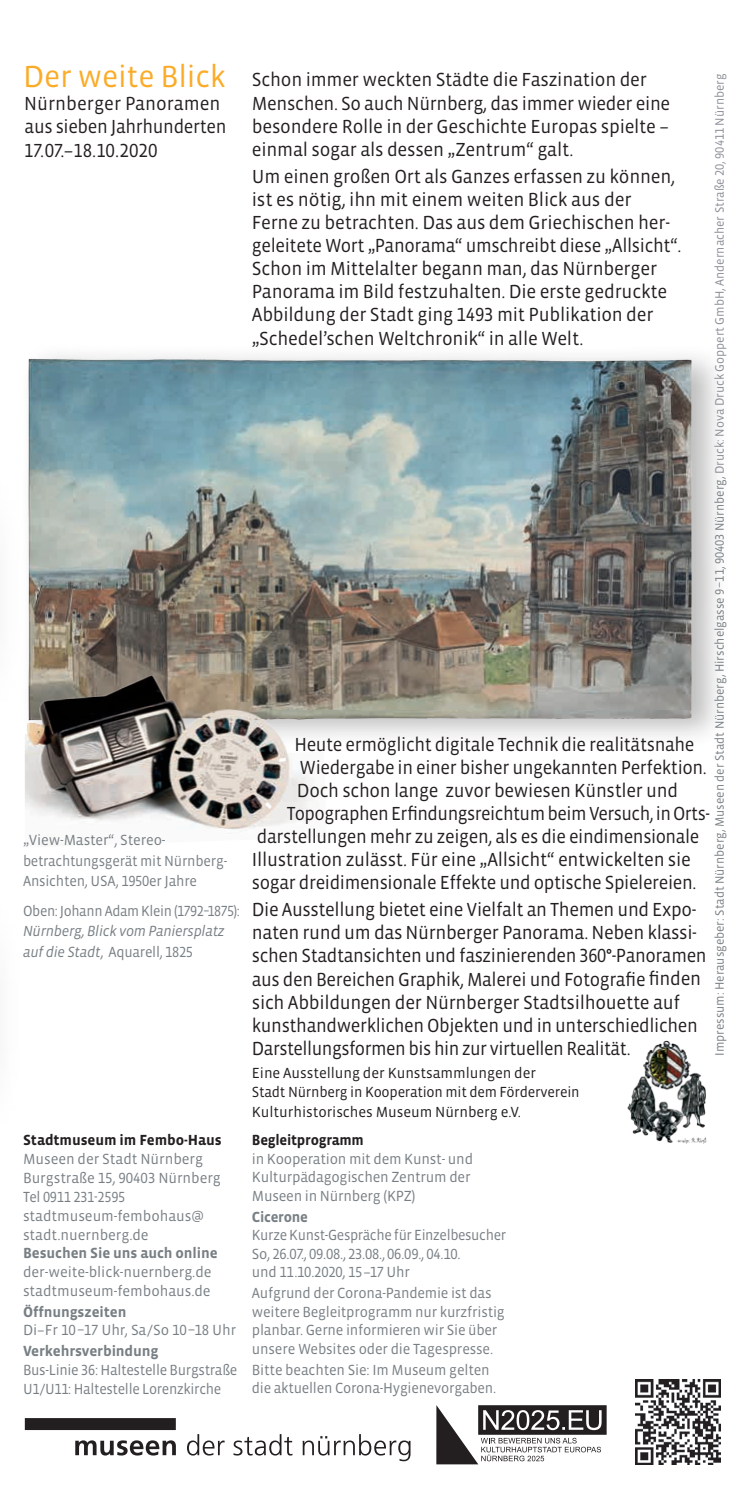
<style>
.page{position:relative;width:745px;height:1489px;background:#fff}
.page>*{position:absolute;margin:0;border:0;box-sizing:border-box;transform-origin:0 0}
.t1{font:31.25px "Vista Sans OT";letter-spacing:-.005em;color:#faac29}
.t2{font:19.5px/23px "Vista Sans OT";letter-spacing:-.02em;color:#231f20}
.t3{font:19.5px/23px "Vista Sans OT";letter-spacing:-.02em;color:#231f20;scale:.96 1}
.t4{font:19.5px "Vista Sans OT";letter-spacing:-.02em;color:#231f20;scale:.95 1}
.t5{font:19.5px/23.5px "Vista Sans OT";color:#231f20}
.t6{font:19.5px "Vista Sans OT";letter-spacing:-.02em;color:#231f20;scale:.94 1}
.t7{font:15px/18.5px "Vista Sans OT";letter-spacing:-.015em;color:#787f84}
.t8{font:15px/19px "Vista Sans OT";letter-spacing:-.005em;color:#231f20}
.t9{font:15px/18.5px "Vista Sans OT";letter-spacing:-.015em;color:#787f84;scale:.95 1}
.t10{font:700 15px "Vista Sans OT";letter-spacing:-.005em;color:#787f84}
.t11{font:15px/18.8px "Vista Sans OT";letter-spacing:-.015em;color:#787f84;scale:.96 1}
.t12{font:italic 15px/20.5px "Vista Sans OT";letter-spacing:-.02em;color:#787f84;scale:.96 1}
.t13{font:700 15px "Vista Sans OT";letter-spacing:-.005em;color:#231f20}
.t14{font:15px "Vista Sans OT";letter-spacing:-.015em;color:#787f84;scale:.94 1}
.t15{font:12.5px "Vista Sans OT";letter-spacing:-.005em;color:#787f84}
.s1{font-style:normal}
.s2{color:#8b8e97}
</style>
<div class="page">
<div style="left:19px;top:342px;width:709px;height:408px;background:#231f20;opacity:.3"></div>
<img style="left:25px;top:357px;width:669px;height:367px">
<svg style="left:25px;top:1418px;width:385px;height:43px"></svg>
<img style="left:635px;top:1379px;width:84px;height:84px">
<img style="left:627px;top:1040px;width:80px;height:103px">
<img style="left:25px;top:663px;width:301px;height:171px">
<svg style="left:436px;top:1405px;width:170px;height:59px"></svg>
<h1 class="t1" style="left:23px;top:60px;width:204px">Der weite Blick</h1>
<p class="t5" style="left:24px;top:92px;width:203px">Nürnberger Panoramen aus sieben Jahrhunderten<br>17.07.–18.10.2020</p>
<p class="t7" style="left:23px;top:830px;width:205px;line-height:20.5px">„View-Master“, Stereo&shy;betrachtungsgerät mit Nürnberg-<br>Ansichten, USA, 1950er Jahre</p>
<p class="t14" style="left:23px;top:903px;width:232px">Oben: Johann Adam Klein (1792–1875):</p>
<p class="t12" style="left:23px;top:921px;width:211px">Nürnberg, Blick vom Paniersplatz auf die Stadt<span class="s1">, Aquarell, 1825</span></p>
<p class="t13" style="left:23px;top:1132px;width:200px">Stadtmuseum im Fembo-Haus</p>
<p class="t7" style="left:23px;top:1150px;width:199px">Museen der Stadt Nürnberg<br>Burgstraße 15, 90403 Nürnberg<br>Tel 0911 231-2595 stadtmuseum-fembohaus@ stadt.nuernberg.de</p>
<p class="t10" style="left:23px;top:1245px;width:196px">Besuchen Sie uns auch online</p>
<p class="t7" style="left:23px;top:1262px;width:190px">der-weite-blick-nuernberg.de stadtmuseum-fembohaus.de</p>
<p class="t10" style="left:23px;top:1303px;width:105px">Öffnungszeiten</p>
<p class="t7" style="left:23px;top:1321px;width:214px">Di–Fr 10–17 Uhr, Sa/So 10–18 Uhr</p>
<p class="t10" style="left:23px;top:1342px;width:137px">Verkehrsverbindung</p>
<p class="t11" style="left:23px;top:1360px;width:224px">Bus-Linie 36: Haltestelle Burgstraße<br>U1/U11: Haltestelle Lorenzkirche</p>
<p class="t2" style="left:252px;top:69px;width:419px">Schon immer weckten Städte die Faszination der Menschen. So auch Nürnberg, das immer wieder eine besondere Rolle in der Geschichte Europas spielte – einmal sogar als dessen „Zentrum“ galt.</p>
<p class="t2" style="left:252px;top:165px;width:430px">Um einen großen Ort als Ganzes erfassen zu können, ist es nötig, ihn mit einem weiten Blick aus der Ferne zu betrachten. Das aus dem Griechischen her&shy;geleitete Wort „Panorama“ umschreibt diese „Allsicht“.<br>Schon im Mittelalter begann man, das Nürnberger Panorama im Bild festzuhalten. Die erste gedruckte Abbildung der Stadt ging 1493 mit Publikation der „Schedel’schen Weltchronik“ in alle Welt.</p>
<p class="t15" style="left:712px;top:1055px;width:983px;rotate:-90deg">Impressum: Herausgeber: Stadt Nürnberg, Museen der Stadt Nürnberg, Hirschelgasse 9–11, 90403 Nürnberg, <span class="s2">Druck: Nova Druck Goppert GmbH, Andernacher Straße 20, 90411 Nürnberg</span></p>
<p class="t4" style="left:294px;top:734px;width:422px">Heute ermöglicht digitale Technik die realitätsnahe</p>
<p class="t4" style="left:299px;top:757px;width:430px">Wiedergabe in einer bisher ungekannten Perfektion.</p>
<p class="t3" style="left:297px;top:779px;width:398px">Doch schon lange zuvor bewiesen Künstler und</p>
<p class="t6" style="left:287px;top:803px;width:451px">Topographen Erfindungsreichtum beim Versuch, in Orts-</p>
<p class="t4" style="left:257px;top:826px;width:467px">darstellungen mehr zu zeigen, als es die eindimensionale</p>
<p class="t2" style="left:252px;top:848px;width:440px">Illustration zulässt. Für eine „Allsicht“ entwickelten sie</p>
<p class="t4" style="left:252px;top:872px;width:469px">sogar dreidimensionale Effekte und optische Spielereien.</p>
<p class="t3" style="left:252px;top:898px;width:475px">Die Ausstellung bietet eine Vielfalt an Themen und Expo&shy;naten rund um das Nürnberger Panorama. Neben klassi&shy;schen Stadtansichten und faszinierenden 360°-Panoramen aus den Bereichen Graphik, Malerei und Fotografie finden sich Abbildungen der Nürnberger Stadtsilhouette auf kunsthandwerklichen Objekten und in unterschiedlichen Darstellungsformen bis hin zur virtuellen Realität.</p>
<p class="t8" style="left:252px;top:1064px;width:329px">Eine Ausstellung der Kunstsammlungen der<br>Stadt Nürnberg in Kooperation mit dem Förderverein<br>Kulturhistorisches Museum Nürnberg e.V.</p>
<p class="t13" style="left:252px;top:1132px;width:113px">Begleitprogramm</p>
<p class="t7" style="left:252px;top:1149px;width:222px">in Kooperation mit dem Kunst- und<br>Kulturpädagogischen Zentrum der<br>Museen in Nürnberg (KPZ)</p>
<p class="t10" style="left:252px;top:1208px;width:58px">Cicerone</p>
<p class="t9" style="left:252px;top:1226px;width:269px">Kurze Kunst-Gespräche für Einzelbesucher<br>So, 26.07., 09.08., 23.08., 06.09., 04.10.<br>und 11.10.2020, 15–17 Uhr</p>
<p class="t7" style="left:252px;top:1284px;width:254px">Aufgrund der Corona-Pandemie ist das weitere Begleitprogramm nur kurzfristig planbar. Gerne informieren wir Sie über unsere Websites oder die Tagespresse.</p>
<p class="t7" style="left:252px;top:1360px;width:245px">Bitte beachten Sie: Im Museum gelten die aktuellen Corona-Hygienevorgaben.</p>
</div>
